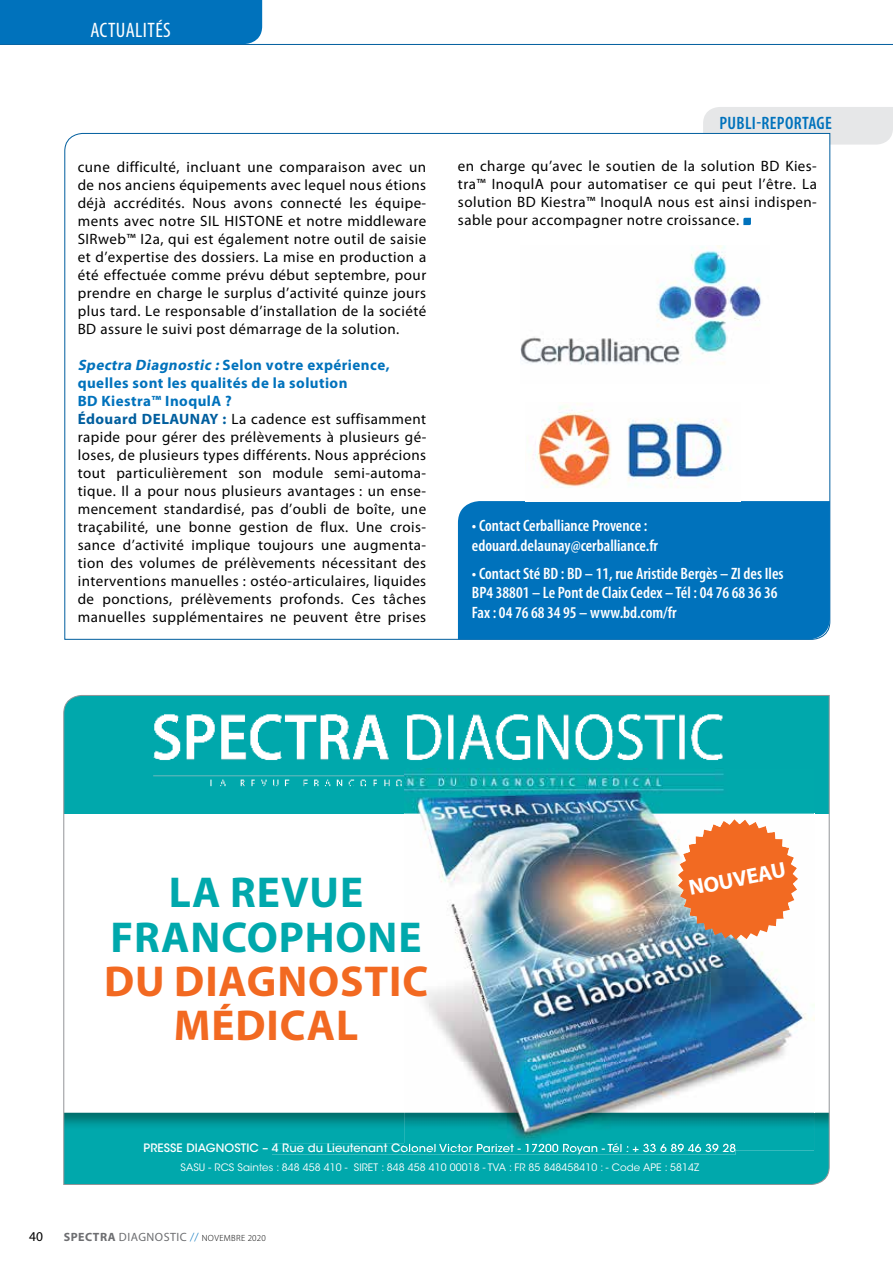
<style>
.page{position:relative;width:893px;height:1263px;background:#fff}
.page>*{position:absolute;margin:0;border:0;box-sizing:border-box;transform-origin:0 0}
.t1{font:700 43.35px/44.2px "Myriad Pro";letter-spacing:.02em;color:#f26921;text-align:center}
.t2{font:700 43.35px/44.2px "Myriad Pro";letter-spacing:.02em;color:#00a8ac;text-align:center}
.t3{font:700 21.75px "Myriad Pro";color:#fff}
.t4{font:condensed 21px "Myriad Pro";letter-spacing:.02em;color:#fff}
.t5{font:600 condensed 18px "Myriad Pro";letter-spacing:.02em;color:#0072bc}
.t6{font:600 condensed 16.5px/19.5px "Myriad Pro";color:#fff}
.t7{font:15px/18px "Myriad Pro";letter-spacing:.03em;color:#000;text-align:justify}
.t8{font:13.5px "Myriad Pro";color:#000}
.t9{font:500 11.55px "ITC Avant Garde Std";letter-spacing:.01em;color:#fff}
.t10{font:10.2px "ITC Avant Garde Std";letter-spacing:.01em;color:#fff}
.t11{font:300 9px "Myriad Pro";letter-spacing:.04em;color:#000}
.s1{font-weight:700;font-style:italic;color:#0072bc}
.s2{font-weight:700;color:#0072bc}
.s3{font-weight:700;color:#005e9e}
.s4{font-weight:700;font-size:12px;color:#6d6e71}
.s5{font-weight:400;font-size:12px;color:#6d6e71}
.s6{font-size:12px;color:#0072bc}
</style>
<div class="page">
<hr style="left:0;top:44px;width:893px;height:1px;background:#005e9e">
<div style="left:0;top:0;width:262px;height:44px;background:#0072bc"></div>
<div style="left:703px;top:107px;width:190px;height:38px;background:#e6e7e8"></div>
<svg style="left:64px;top:133px;width:766px;height:507px"></svg>
<div style="left:458px;top:501px;width:372px;height:138px;background:#0072bc"></div>
<svg style="left:743px;top:218px;width:8px;height:7px"></svg>
<img style="left:520px;top:245px;width:249px;height:139px">
<img style="left:526px;top:403px;width:214px;height:98px">
<img style="left:63px;top:695px;width:767px;height:490px">
<h3 class="t4" style="left:91px;top:18px;width:82px">ACTUALITÉS</h3>
<p class="t7" style="left:78px;top:158px;width:350px">cune difficulté, incluant une comparaison avec un de nos anciens équipements avec lequel nous étions déjà accrédités. Nous avons connecté les équipe&shy;ments avec notre SIL HISTONE et notre middleware SIRweb™ I2a, qui est également notre outil de saisie et d’expertise des dossiers. La mise en production a été effectuée comme prévu début septembre, pour prendre en charge le surplus d’activité quinze jours plus tard. Le responsable d’installation de la société BD assure le suivi post démarrage de la solution.</p>
<p class="t7" style="left:78px;top:356px;width:350px;text-align:left"><span class="s1">Spectra Diagnostic:</span><span class="s2">Selon votre expérience, quelles sont les qualités de la solution<br>BD Kiestra™ InoqulA ?<br></span><span class="s3">Édouard DELAUNAY :</span> La cadence est suffisamment rapide pour gérer des prélèvements à plusieurs gé&shy;loses, de plusieurs types différents. Nous apprécions tout particulièrement son module semi-automa&shy;tique. Il a pour nous plusieurs avantages : un ense&shy;mencement standardisé, pas d’oubli de boîte, une traçabilité, une bonne gestion de flux. Une crois&shy;sance d’activité implique toujours une augmenta&shy;tion des volumes de prélèvements nécessitant des interventions manuelles : ostéo-articulaires, liquides de ponctions, prélèvements profonds. Ces tâches manuelles supplémentaires ne peuvent être prises</p>
<p class="t5" style="left:719px;top:112px;width:114px">Publi-REPORTAGE</p>
<p class="t7" style="left:458px;top:157px;width:360px">en charge qu’avec le soutien de la solution BD Kies&shy;tra™ InoqulA pour automatiser ce qui peut l’être. La solution BD Kiestra™ InoqulA nous est ainsi indispen&shy;sable pour accompagner notre croissance.</p>
<p class="t6" style="left:472px;top:516px;width:188px">• Contact Cerballiance Provence : edouard.delaunay@cerballiance.fr</p>
<p class="t6" style="left:472px;top:563px;width:313px">• Contact Sté BD : BD – 11, rue Aristide Bergès – ZI des Iles<br>BP4 38801 – Le Pont de Claix Cedex – Tél : 04 76 68 36 36<br>Fax : 04 76 68 34 95 – www.bd.com/fr</p>
<h1 class="t2" style="left:111px;top:869px;width:313px">LA REVUE<br>FRANCOPHONE</h1>
<h1 class="t1" style="left:104px;top:958px;width:326px">DU DIAGNOSTIC<br>MÉDICAL</h1>
<h2 class="t3" style="left:686px;top:874px;width:100px;rotate:-11deg">NOUVEAU</h2>
<p class="t9" style="left:144px;top:1141px;width:594px">PRESSE DIAGNOSTIC – 4 Rue du Lieutenant Colonel Victor Parizet - 17200 Royan - Tél : + 33 6 89 46 39 28</p>
<p class="t10" style="left:180px;top:1161px;width:520px">SASU - RCS Saintes : 848 458 410 - SIRET : 848 458 410 00018 - TVA : FR 85 848458410 : - Code APE : 5814Z</p>
<p class="t8" style="left:29px;top:1228px;width:16px">40</p>
<p class="t11" style="left:64px;top:1232px;width:203px"><span class="s4">Spectra</span> <span class="s5">DIAGNOSTIC</span> <span class="s6">//</span> NOVEMBRE 2020</p>
</div>
